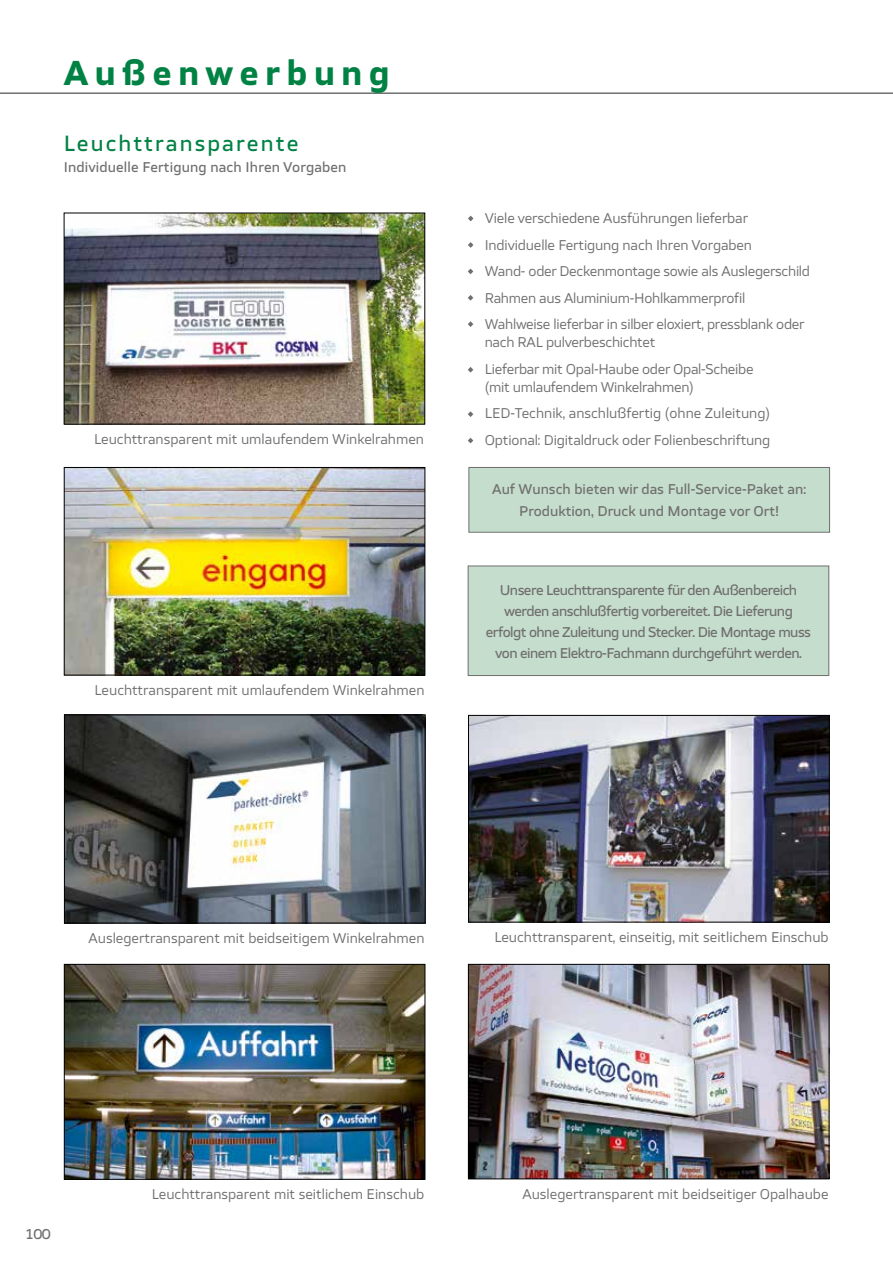
<style>
.page{position:relative;width:893px;height:1263px;background:#fff}
.page>*{position:absolute;margin:0;border:0;box-sizing:border-box;transform-origin:0 0}
.t1{font:700 33px "TT Severs";letter-spacing:.2em;color:#008244}
.t2{font:500 21px "TT Severs";letter-spacing:.1em;color:#008244}
.t3{font:13.5px/26.5px "TT Severs";letter-spacing:-.01em;color:#706f6f}
.t4{font:500 13.5px/21px "TT Severs";letter-spacing:-.04em;color:#706f6f;text-align:center}
.t5{font:500 13.5px/22.5px "TT Severs";color:#706f6f;text-align:center}
.t6{font:500 13.5px "TT Severs";letter-spacing:.01em;color:#706f6f}
</style>
<div class="page">
<hr style="left:0;top:92px;width:893px;height:2px;background:#706f6f">
<div style="left:468px;top:566px;width:361px;height:109px;background:#c5ddcc"></div>
<div style="left:468px;top:566px;width:361px;height:110px;border:1px solid #706f6f"></div>
<img style="left:470px;top:966px;width:357px;height:211px">
<div style="left:468px;top:964px;width:361px;height:215px;border:1px solid #000"></div>
<img style="left:66px;top:215px;width:357px;height:207px">
<div style="left:64px;top:213px;width:361px;height:211px;border:1px solid #000"></div>
<img style="left:66px;top:469px;width:357px;height:204px">
<div style="left:64px;top:467px;width:361px;height:208px;border:1px solid #000"></div>
<img style="left:470px;top:717px;width:358px;height:203px">
<div style="left:468px;top:715px;width:362px;height:207px;border:1px solid #000"></div>
<img style="left:66px;top:966px;width:357px;height:212px">
<div style="left:64px;top:964px;width:361px;height:216px;border:1px solid #000"></div>
<img style="left:66px;top:716px;width:357px;height:205px">
<div style="left:64px;top:714px;width:361px;height:209px;border:1px solid #000"></div>
<svg style="left:468px;top:242px;width:5px;height:6px"></svg>
<svg style="left:468px;top:269px;width:5px;height:5px"></svg>
<svg style="left:468px;top:295px;width:5px;height:6px"></svg>
<svg style="left:468px;top:321px;width:5px;height:6px"></svg>
<svg style="left:468px;top:216px;width:5px;height:5px"></svg>
<svg style="left:468px;top:411px;width:5px;height:6px"></svg>
<svg style="left:468px;top:367px;width:5px;height:6px"></svg>
<svg style="left:468px;top:438px;width:5px;height:5px"></svg>
<div style="left:469px;top:467px;width:361px;height:65px;background:#c5ddcc"></div>
<div style="left:468px;top:467px;width:362px;height:66px;border:1px solid #706f6f"></div>
<h1 class="t1" style="left:64px;top:51px;width:327px">Außenwerbung</h1>
<h2 class="t2" style="left:64px;top:129px;width:236px">Leuchttransparente</h2>
<p class="t6" style="left:64px;top:158px;width:284px">Individuelle Fertigung nach Ihren Vorgaben</p>
<p class="t3" style="left:94px;top:425px;width:331px">Leuchttransparent mit umlaufendem Winkelrahmen</p>
<p class="t3" style="left:95px;top:677px;width:331px">Leuchttransparent mit umlaufendem Winkelrahmen</p>
<p class="t3" style="left:485px;top:205px;width:327px">Viele verschiedene Ausführungen lieferbar Individuelle Fertigung nach Ihren Vorgaben<br>Wand- oder Deckenmontage sowie als Auslegerschild Rahmen aus Aluminium-Hohlkammerprofil Wahlweise lieferbar in silber eloxiert, pressblank oder</p>
<p class="t3" style="left:485px;top:329px;width:270px">nach RAL pulverbeschichtet<br>Lieferbar mit Opal-Haube oder Opal-Scheibe</p>
<p class="t3" style="left:485px;top:373px;width:287px">(mit umlaufendem Winkelrahmen)<br>LED-Technik, anschlußfertig (ohne Zuleitung)<br>Optional: Digitaldruck oder Folienbeschriftung</p>
<p class="t5" style="left:492px;top:477px;width:315px">Auf Wunsch bieten wir das Full-Service-Paket an:<br>Produktion, Druck und Montage vor Ort!</p>
<p class="t4" style="left:486px;top:579px;width:327px">Unsere Leuchttransparente für den Außenbereich werden anschlußfertig vorbereitet. Die Lieferung erfolgt ohne Zuleitung und Stecker. Die Montage muss von einem Elektro-Fachmann durchgeführt werden.</p>
<p class="t3" style="left:89px;top:924px;width:337px">Auslegertransparent mit beidseitigem Winkelrahmen</p>
<p class="t3" style="left:494px;top:923px;width:336px">Leuchttransparent, einseitig, mit seitlichem Einschub</p>
<p class="t4" style="left:26px;top:1223px;width:27px">100</p>
<p class="t3" style="left:152px;top:1180px;width:274px">Leuchttransparent mit seitlichem Einschub</p>
<p class="t3" style="left:522px;top:1180px;width:308px">Auslegertransparent mit beidseitiger Opalhaube</p>
</div>
